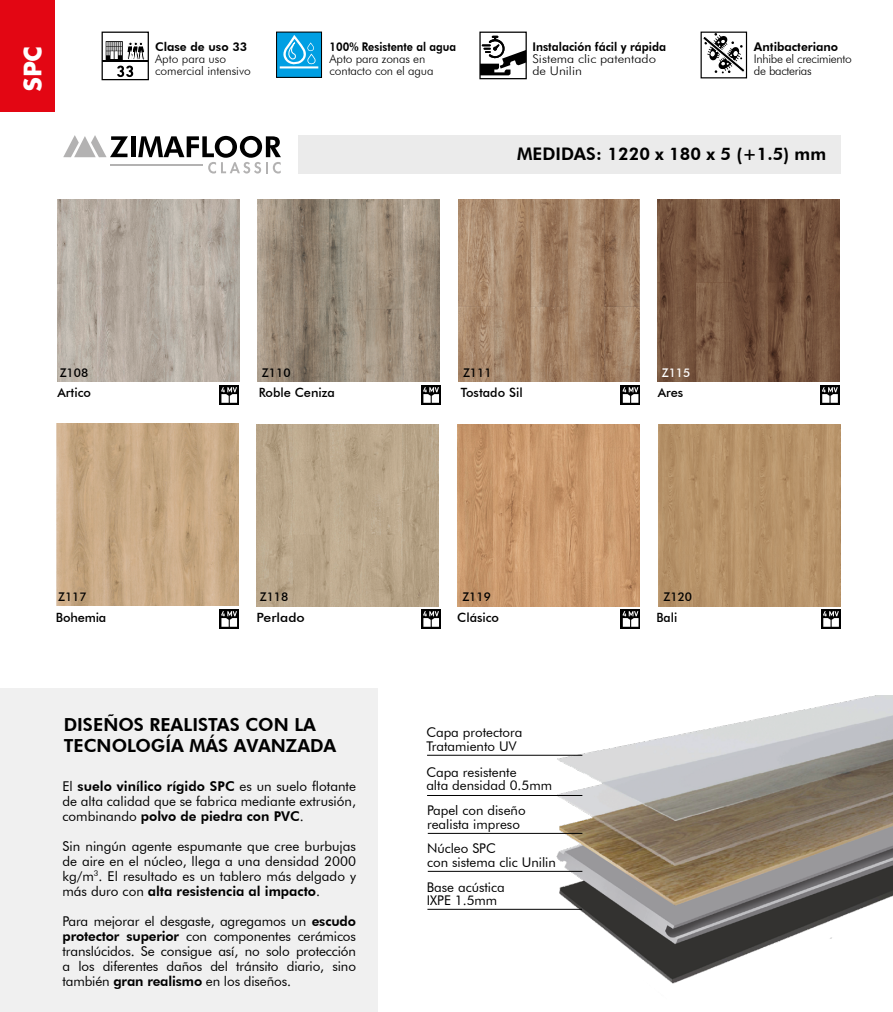
<style>
.page{position:relative;width:893px;height:1012px;background:#fff}
.page>*{position:absolute;margin:0;border:0;box-sizing:border-box;transform-origin:0 0}
.t1{font:700 26.4px "Futura Cyrillic";color:#fff}
.t2{font:800 18px/21px "Futura BT";color:#000}
.t3{font:800 17.4px "Futura BT";color:#000}
.t4{font:13.5px/15px "Futura BT";color:#000;text-align:justify}
.t5{font:13.35px/13.4px "Futura BT";color:#000}
.t6{font:500 12.75px "Futura BT";color:#000}
.t7{font:500 12.75px "Futura BT";color:#000;scale:1.1 1}
.t8{font:300 12px/12px "Futura BT";letter-spacing:-.01em;color:#000}
.t9{font:500 12px "Futura BT";color:#000}
.t10{font:300 12px/12px "Futura BT";letter-spacing:-.01em;color:#000;scale:1.1 1}
.t11{font:800 12px "Futura BT";color:#000}
.t12{font:800 12px "Futura BT";color:#000;scale:.95 1}
.t13{font:800 12px "Futura BT";color:#000;scale:.9 1}
.t14{font:500 12px "Futura BT";color:#fff}
.s1{font-weight:800}
</style>
<div class="page">
<div style="left:0;top:689px;width:377px;height:323px;background:#f0f0f0"></div>
<hr style="left:131px;top:136px;width:4px;height:21px;background:#000">
<svg style="left:63px;top:135px;width:65px;height:22px"></svg>
<hr style="left:110px;top:164px;width:93px;height:2px;background:#b3b2b2">
<svg style="left:138px;top:136px;width:143px;height:38px"></svg>
<img style="left:58px;top:200px;width:181px;height:182px">
<img style="left:258px;top:200px;width:181px;height:182px">
<img style="left:458px;top:200px;width:182px;height:182px">
<img style="left:657px;top:200px;width:182px;height:182px">
<img style="left:57px;top:424px;width:181px;height:182px">
<img style="left:257px;top:424px;width:181px;height:182px">
<img style="left:457px;top:424px;width:182px;height:182px">
<img style="left:658px;top:425px;width:182px;height:181px">
<svg style="left:220px;top:385px;width:19px;height:19px"></svg>
<svg style="left:221px;top:387px;width:16px;height:16px"></svg>
<svg style="left:220px;top:609px;width:19px;height:19px"></svg>
<svg style="left:221px;top:611px;width:16px;height:16px"></svg>
<div style="left:421px;top:385px;width:20px;height:19px;background:#000"></div>
<svg style="left:423px;top:387px;width:16px;height:16px"></svg>
<div style="left:421px;top:609px;width:20px;height:19px;background:#000"></div>
<svg style="left:423px;top:611px;width:16px;height:16px"></svg>
<svg style="left:621px;top:385px;width:19px;height:19px"></svg>
<svg style="left:623px;top:387px;width:15px;height:16px"></svg>
<svg style="left:621px;top:609px;width:19px;height:19px"></svg>
<svg style="left:623px;top:611px;width:15px;height:16px"></svg>
<div style="left:820px;top:385px;width:19px;height:19px;background:#000"></div>
<svg style="left:822px;top:387px;width:16px;height:16px"></svg>
<div style="left:821px;top:609px;width:19px;height:19px;background:#000"></div>
<svg style="left:823px;top:611px;width:16px;height:16px"></svg>
<div style="left:298px;top:135px;width:542px;height:39px;background:#ebebeb"></div>
<div style="left:102px;top:32px;width:47px;height:48px;border:1px solid #000"></div>
<svg style="left:106px;top:41px;width:39px;height:19px"></svg>
<hr style="left:103px;top:60px;width:45px;height:2px;background:#000">
<svg style="left:117px;top:66px;width:16px;height:11px"></svg>
<div style="left:277px;top:32px;width:44px;height:45px;background:#009fe3"></div>
<div style="left:276px;top:32px;width:46px;height:46px;border:1px solid #000"></div>
<svg style="left:283px;top:35px;width:33px;height:29px"></svg>
<hr style="left:280px;top:66px;width:38px;height:2px;background:#fff">
<div style="left:480px;top:32px;width:46px;height:47px;background:linear-gradient(to right,#fff,#fff)"></div>
<div style="left:479px;top:32px;width:48px;height:47px;border:1px solid #000"></div>
<svg style="left:480px;top:36px;width:46px;height:39px"></svg>
<div style="left:0;top:0;width:55px;height:112px;background:#e30613"></div>
<div style="left:700px;top:32px;width:47px;height:46px;border:1px solid #000"></div>
<svg style="left:702px;top:33px;width:44px;height:40px"></svg>
<img style="left:503px;top:695px;width:390px;height:289px">
<hr style="left:427px;top:755px;width:155px;height:1px;background:#000">
<hr style="left:427px;top:795px;width:155px;height:1px;background:#000">
<hr style="left:428px;top:833px;width:154px;height:1px;background:#000">
<hr style="left:428px;top:871px;width:154px;height:1px;background:#000">
<hr style="left:427px;top:909px;width:155px;height:1px;background:#000">
<h1 class="t1" style="left:17px;top:92px;width:48px;rotate:-90deg">SPC</h1>
<p class="t11" style="left:155px;top:40px;width:93px">Clase de uso 33</p>
<p class="t8" style="left:155px;top:53px;width:97px">Apto para uso comercial intensivo</p>
<p class="t13" style="left:330px;top:40px;width:142px">100% Resistente al agua</p>
<p class="t8" style="left:330px;top:53px;width:106px">Apto para zonas en contacto con el agua</p>
<p class="t12" style="left:532px;top:40px;width:142px">Instalación fácil y rápida</p>
<p class="t10" style="left:532px;top:53px;width:114px">Sistema clic patentado de Unilin</p>
<p class="t11" style="left:754px;top:40px;width:86px">Antibacteriano</p>
<p class="t8" style="left:754px;top:53px;width:99px">Inhibe el crecimiento de bacterias</p>
<p class="t3" style="left:517px;top:143px;width:311px">MEDIDAS: 1220 x 180 x 5 (+1.5) mm</p>
<p class="t9" style="left:60px;top:365px;width:30px">Z108</p>
<p class="t9" style="left:262px;top:365px;width:30px">Z110</p>
<p class="t9" style="left:463px;top:365px;width:30px">Z111</p>
<p class="t14" style="left:662px;top:365px;width:30px">Z115</p>
<p class="t6" style="left:57px;top:385px;width:35px">Artico</p>
<p class="t6" style="left:259px;top:385px;width:78px">Roble Ceniza</p>
<p class="t6" style="left:461px;top:385px;width:63px">Tostado Sil</p>
<p class="t6" style="left:658px;top:385px;width:27px">Ares</p>
<p class="t9" style="left:58px;top:589px;width:30px">Z117</p>
<p class="t9" style="left:260px;top:589px;width:30px">Z118</p>
<p class="t9" style="left:462px;top:589px;width:30px">Z119</p>
<p class="t9" style="left:663px;top:589px;width:30px">Z120</p>
<p class="t6" style="left:56px;top:610px;width:52px">Bohemia</p>
<p class="t7" style="left:257px;top:610px;width:45px">Perlado</p>
<p class="t6" style="left:457px;top:610px;width:43px">Clásico</p>
<p class="t6" style="left:656px;top:610px;width:22px">Bali</p>
<h2 class="t2" style="left:64px;top:714px;width:274px">DISEÑOS REALISTAS CON LA<br>TECNOLOGÍA MÁS AVANZADA</h2>
<p class="t4" style="left:62px;top:778px;width:295px">El <span class="s1">suelo vinílico rígido SPC</span> es un suelo flotante de alta calidad que se fabrica mediante extrusión, combinando <span class="s1">polvo de piedra con PVC</span>.</p>
<p class="t4" style="left:62px;top:838px;width:295px">Sin ningún agente espumante que cree burbujas de aire en el núcleo, llega a una densidad 2000 kg/m<sup>3</sup>. El resultado es un tablero más delgado y más duro con <span class="s1">alta resistencia al impacto</span>.</p>
<p class="t4" style="left:62px;top:913px;width:295px">Para mejorar el desgaste, agregamos un <span class="s1">escudo protector superior</span> con componentes cerámicos translúcidos. Se consigue así, no solo protección a los diferentes daños del tránsito diario, sino también <span class="s1">gran realismo</span> en los diseños.</p>
<p class="t5" style="left:426px;top:726px;width:98px">Capa protectora<br>Tratamiento UV</p>
<p class="t5" style="left:426px;top:765px;width:127px">Capa resistente<br>alta densidad 0.5mm</p>
<p class="t5" style="left:427px;top:804px;width:100px">Papel con diseño realista impreso</p>
<p class="t5" style="left:427px;top:842px;width:130px">Núcleo SPC<br>con sistema clic Unilin</p>
<p class="t5" style="left:427px;top:880px;width:79px">Base acústica<br>IXPE 1.5mm</p>
</div>
